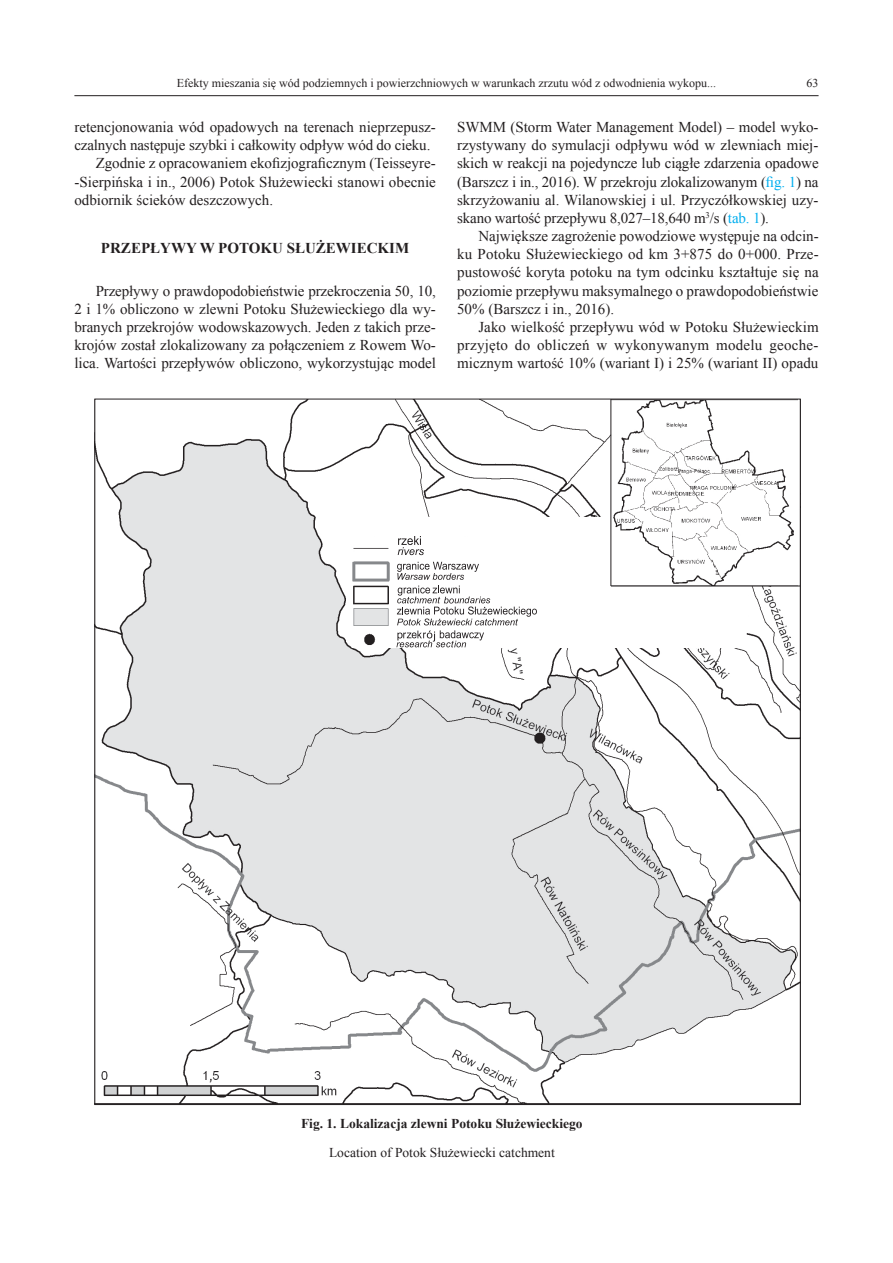
<style>
.page{position:relative;width:893px;height:1263px;background:#fff}
.page>*{position:absolute;margin:0;border:0;box-sizing:border-box;transform-origin:0 0}
.t1{font:15px/18.1px "Times New Roman";color:#231f20;text-align:justify}
.t2{font:700 15px "Times New Roman";color:#231f20}
.t3{font:700 13.5px "Times New Roman";color:#231f20}
.t4{font:13.5px "Times New Roman";color:#231f20}
.t5{font:12.15px "Myriad Pro";color:#231f20}
.t6{font:12px "Times New Roman";color:#231f20}
.s1{color:#00aeef}
</style>
<div class="page">
<hr style="left:74px;top:95px;width:745px;height:1px;background:#231f20">
<img style="left:97px;top:401px;width:701px;height:702px">
<div style="left:349px;top:518px;width:154px;height:17px;background:#fff"></div>
<div style="left:99px;top:401px;width:66px;height:53px;background:#fff"></div>
<hr style="left:610px;top:399px;width:1px;height:187px;background:#231f20">
<hr style="left:611px;top:585px;width:189px;height:1px;background:#231f20">
<div style="left:391px;top:542px;width:217px;height:105px;background:#fff"></div>
<div style="left:571px;top:591px;width:177px;height:42px;background:#fff"></div>
<svg style="left:398px;top:536px;width:26px;height:19px"></svg>
<div style="left:247px;top:1068px;width:36px;height:13px;background:#fff"></div>
<div style="left:111px;top:1068px;width:60px;height:13px;background:#fff"></div>
<div style="left:793px;top:493px;width:6px;height:16px;background:#fff"></div>
<svg style="left:396px;top:562px;width:141px;height:85px"></svg>
<p class="t6" style="left:177px;top:75px;width:541px">Efekty mieszania się wód podziemnych i powierzchniowych w warunkach zrzutu wód z odwodnienia wykopu...</p>
<p class="t6" style="left:807px;top:75px;width:13px">63</p>
<p class="t1" style="left:74px;top:118px;width:363px">retencjonowania wód opadowych na terenach nieprzepusz-</p>
<p class="t1" style="left:74px;top:136px;width:357px">czalnych następuje szybki i całkowity odpływ wód do cieku.</p>
<p class="t1" style="left:96px;top:154px;width:341px">Zgodnie z opracowaniem ekofizjograficznym (Teisseyre-</p>
<p class="t1" style="left:74px;top:172px;width:363px">-Sierpińska i in., 2006) Potok Służewiecki stanowi obecnie</p>
<p class="t1" style="left:74px;top:190px;width:200px">odbiornik ścieków deszczowych.</p>
<p class="t2" style="left:101px;top:237px;width:310px">Przepływy w Potoku Służewieckim</p>
<p class="t1" style="left:74px;top:281px;width:363px;text-indent:21px">Przepływy o prawdopodobieństwie przekroczenia 50, 10, 2 i 1% obliczono w zlewni Potoku Służewieckiego dla wy&shy;branych przekrojów wodowskazowych. Jeden z takich prze&shy;krojów został zlokalizowany za połączeniem z Rowem Wo&shy;lica. Wartości przepływów obliczono, wykorzystując model</p>
<p class="t1" style="left:457px;top:118px;width:363px">SWMM (Storm Water Management Model) – model wyko&shy;rzystywany do symulacji odpływu wód w zlewniach miej&shy;skich w reakcji na pojedyncze lub ciągłe zdarzenia opadowe (Barszcz i in., 2016). W przekroju zlokalizowanym (<span class="s1">fig. 1</span>) na skrzyżowaniu al. Wilanowskiej i ul. Przyczółkowskiej uzy&shy;skano wartość przepływu 8,027–18,640 m<sup>3</sup>/s (<span class="s1">tab. 1</span>).</p>
<p class="t1" style="left:457px;top:227px;width:363px;text-indent:21px">Największe zagrożenie powodziowe występuje na odcin&shy;ku Potoku Służewieckiego od km 3+875 do 0+000. Prze&shy;pustowość koryta potoku na tym odcinku kształtuje się na poziomie przepływu maksymalnego o prawdopodobieństwie 50% (Barszcz i in., 2016).</p>
<p class="t1" style="left:457px;top:317px;width:363px;text-indent:21px">Jako wielkość przepływu wód w Potoku Służewieckim przyjęto do obliczeń w wykonywanym modelu geoche&shy;micznym wartość 10% (wariant I) i 25% (wariant II) opadu</p>
<p class="t5" style="left:210px;top:1069px;width:4px">,</p>
<p class="t3" style="left:301px;top:1114px;width:283px">Fig. 1. Lokalizacja zlewni Potoku Służewieckiego</p>
<p class="t4" style="left:329px;top:1143px;width:227px">Location of Potok Służewiecki catchment</p>
</div>
